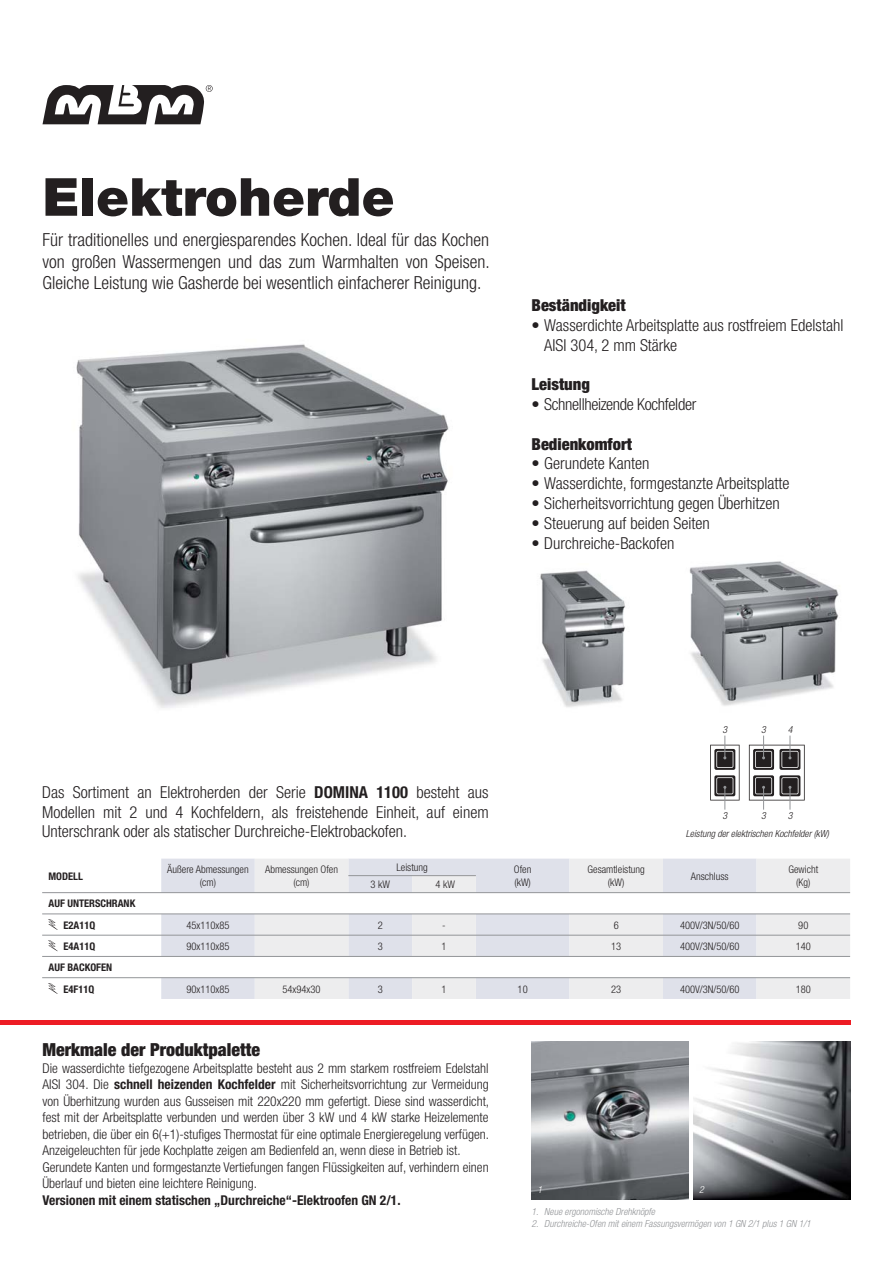
<style>
.page{position:relative;width:893px;height:1263px;background:#fff}
.page>*{position:absolute;margin:0;border:0;box-sizing:border-box;transform-origin:0 0}
.t1{font:900 52.5px "Helvetica Neue";color:#231f20}
.t2{font:300 condensed 18px/21.6px "Helvetica Neue";color:#231f20;text-align:justify}
.t3{font:900 condensed 18px "Helvetica Neue";color:#231f20}
.t4{font:300 condensed 16.5px/19.8px "Helvetica Neue";color:#231f20}
.t5{font:900 condensed 16.5px "Helvetica Neue";color:#231f20}
.t6{font:300 condensed 16.5px "Helvetica Neue";letter-spacing:-.02em;color:#231f20}
.t7{font:300 condensed 13.5px/16.5px "Helvetica Neue";color:#231f20}
.t8{font:700 condensed 13.5px "Helvetica Neue";color:#231f20}
.t9{font:300 condensed 10.5px/12.6px "Helvetica Neue";color:#231f20;text-align:center}
.t10{font:700 condensed 10.5px/21.3px "Helvetica Neue";color:#231f20}
.t11{font:italic 300 condensed 9.75px "Helvetica Neue";color:#939598}
.t12{font:italic 300 condensed 9.75px "Helvetica Neue";color:#231f20}
.t13{font:italic 300 condensed 9.75px "Helvetica Neue";color:#fff}
.s1{font-weight:700}
</style>
<div class="page">
<div style="left:0;top:1020px;width:850px;height:5px;background:#ed1c24"></div>
<img style="left:693px;top:1042px;width:157px;height:157px">
<img style="left:76px;top:344px;width:373px;height:364px">
<svg style="left:710px;top:735px;width:30px;height:75px"></svg>
<svg style="left:749px;top:735px;width:56px;height:75px"></svg>
<svg style="left:42px;top:893px;width:119px;height:86px"></svg>
<svg style="left:161px;top:859px;width:94px;height:140px;fill:#dfe1ea"></svg>
<svg style="left:255px;top:859px;width:595px;height:140px"></svg>
<svg style="left:161px;top:914px;width:689px;height:21px;background:#e3e4e9"></svg>
<hr style="left:348px;top:875px;width:128px;height:1px;background:#939598">
<hr style="left:42px;top:892px;width:808px;height:1px;background:#939598">
<hr style="left:42px;top:913px;width:808px;height:1px;background:#939598">
<hr style="left:42px;top:935px;width:808px;height:1px;background:#939598">
<hr style="left:42px;top:956px;width:808px;height:1px;background:#939598">
<hr style="left:42px;top:977px;width:808px;height:1px;background:#939598">
<svg style="left:48px;top:919px;width:10px;height:11px"></svg>
<svg style="left:48px;top:940px;width:10px;height:11px"></svg>
<svg style="left:48px;top:983px;width:10px;height:11px"></svg>
<img style="left:531px;top:1042px;width:158px;height:157px">
<svg style="left:43px;top:85px;width:170px;height:39px"></svg>
<img style="left:540px;top:570px;width:86px;height:137px">
<img style="left:689px;top:561px;width:150px;height:145px">
<h1 class="t1" style="left:43px;top:178px;width:354px">Elektroherde</h1>
<h2 class="t2" style="left:43px;top:230px;width:449px">Für traditionelles und energiesparendes Kochen. Ideal für das Kochen von großen Wassermengen und das zum Warmhalten von Speisen.<br>Gleiche Leistung wie Gasherde bei wesentlich einfacherer Reinigung.</h2>
<p class="t5" style="left:531px;top:299px;width:96px">Beständigkeit</p>
<p class="t4" style="left:544px;top:316px;width:301px;text-indent:-13px">• Wasserdichte Arbeitsplatte aus rostfreiem Edelstahl<br>AISI 304, 2 mm Stärke</p>
<p class="t5" style="left:531px;top:378px;width:60px">Leistung</p>
<p class="t6" style="left:531px;top:398px;width:166px">• Schnellheizende Kochfelder</p>
<p class="t5" style="left:531px;top:438px;width:102px">Bedienkomfort</p>
<p class="t4" style="left:531px;top:455px;width:119px">• Gerundete Kanten</p>
<p class="t4" style="left:531px;top:475px;width:259px">• Wasserdichte, formgestanzte Arbeitsplatte</p>
<p class="t4" style="left:531px;top:495px;width:250px">• Sicherheitsvorrichtung gegen Überhitzen</p>
<p class="t4" style="left:531px;top:514px;width:180px">• Steuerung auf beiden Seiten</p>
<p class="t4" style="left:531px;top:534px;width:144px">• Durchreiche-Backofen</p>
<p class="t12" style="left:722px;top:726px;width:6px">3</p>
<p class="t12" style="left:761px;top:726px;width:6px">3</p>
<p class="t12" style="left:788px;top:726px;width:6px">4</p>
<p class="t4" style="left:42px;top:783px;width:448px;text-align:justify">Das Sortiment an Elektroherden der Serie <span class="s1">DOMINA 1100</span> besteht aus Modellen mit 2 und 4 Kochfeldern, als freistehende Einheit, auf einem Unterschrank oder als statischer Durchreiche-Elektrobackofen.</p>
<p class="t10" style="left:49px;top:866px;width:36px">MODELL</p>
<p class="t9" style="left:167px;top:864px;width:83px">Äußere Abmessungen (cm)</p>
<p class="t9" style="left:265px;top:864px;width:74px">Abmessungen Ofen (cm)</p>
<p class="t9" style="left:396px;top:862px;width:33px">Leistung</p>
<p class="t9" style="left:514px;top:864px;width:19px;text-align:left">Ofen (kW)</p>
<p class="t9" style="left:588px;top:864px;width:59px">Gesamtleistung (kW)</p>
<p class="t9" style="left:691px;top:870px;width:39px">Anschluss</p>
<p class="t12" style="left:722px;top:812px;width:6px">3</p>
<p class="t12" style="left:761px;top:812px;width:6px">3</p>
<p class="t12" style="left:788px;top:812px;width:6px">3</p>
<p class="t12" style="left:686px;top:830px;width:145px">Leistung der elektrischen Kochfelder (kW)</p>
<p class="t9" style="left:788px;top:864px;width:31px">Gewicht</p>
<p class="t9" style="left:371px;top:879px;width:21px">3 kW</p>
<p class="t9" style="left:436px;top:879px;width:21px">4 kW</p>
<p class="t9" style="left:796px;top:877px;width:16px">(Kg)</p>
<p class="t10" style="left:63px;top:894px;width:73px;text-indent:-15px">AUF UNTERSCHRANK<br>E2A11Q</p>
<p class="t9" style="left:186px;top:919px;width:45px">45x110x85</p>
<p class="t9" style="left:378px;top:919px;width:7px">2</p>
<p class="t9" style="left:442px;top:919px;width:5px">-</p>
<p class="t9" style="left:614px;top:919px;width:7px">6</p>
<p class="t9" style="left:680px;top:919px;width:61px">400V/3N/50/60</p>
<p class="t9" style="left:798px;top:919px;width:12px">90</p>
<p class="t10" style="left:63px;top:936px;width:33px">E4A11Q</p>
<p class="t9" style="left:186px;top:941px;width:45px">90x110x85</p>
<p class="t9" style="left:378px;top:941px;width:7px">3</p>
<p class="t9" style="left:441px;top:941px;width:7px">1</p>
<p class="t9" style="left:611px;top:941px;width:12px">13</p>
<p class="t9" style="left:680px;top:941px;width:61px">400V/3N/50/60</p>
<p class="t9" style="left:796px;top:941px;width:17px">140</p>
<p class="t10" style="left:49px;top:957px;width:65px;text-align:center">AUF BACKOFEN<br>E4F11Q</p>
<p class="t9" style="left:186px;top:983px;width:45px">90x110x85</p>
<p class="t9" style="left:283px;top:983px;width:40px">54x94x30</p>
<p class="t9" style="left:378px;top:983px;width:7px">3</p>
<p class="t9" style="left:441px;top:983px;width:7px">1</p>
<p class="t9" style="left:518px;top:983px;width:12px">10</p>
<p class="t9" style="left:611px;top:983px;width:12px">23</p>
<p class="t9" style="left:680px;top:983px;width:61px">400V/3N/50/60</p>
<p class="t9" style="left:796px;top:983px;width:17px">180</p>
<h2 class="t3" style="left:43px;top:1043px;width:219px">Merkmale der Produktpalette</h2>
<p class="t7" style="left:43px;top:1061px;width:448px">Die wasserdichte tiefgezogene Arbeitsplatte besteht aus 2 mm starkem rostfreiem Edelstahl AISI 304. Die <span class="s1">schnell heizenden Kochfelder</span> mit Sicherheitsvorrichtung zur Vermeidung von Überhitzung wurden aus Gusseisen mit 220x220 mm gefertigt. Diese sind wasserdicht, fest mit der Arbeitsplatte verbunden und werden über 3 kW und 4 kW starke Heizelemente betrieben, die über ein 6(+1)-stufiges Thermostat für eine optimale Energieregelung verfügen.<br>Anzeigeleuchten für jede Kochplatte zeigen am Bedienfeld an, wenn diese in Betrieb ist.<br>Gerundete Kanten und formgestanzte Vertiefungen fangen Flüssigkeiten auf, verhindern einen Überlauf und bieten eine leichtere Reinigung.</p>
<p class="t8" style="left:43px;top:1195px;width:360px">Versionen mit einem statischen „Durchreiche“-Elektroofen GN 2/1.</p>
<p class="t13" style="left:537px;top:1186px;width:6px">1</p>
<p class="t13" style="left:699px;top:1186px;width:6px">2</p>
<p class="t11" style="left:531px;top:1208px;width:125px">1. Neue ergonomische Drehknöpfe</p>
<p class="t11" style="left:531px;top:1220px;width:281px">2. Durchreiche-Ofen mit einem Fassungsvermögen von 1 GN 2/1 plus 1 GN 1/1</p>
</div>
